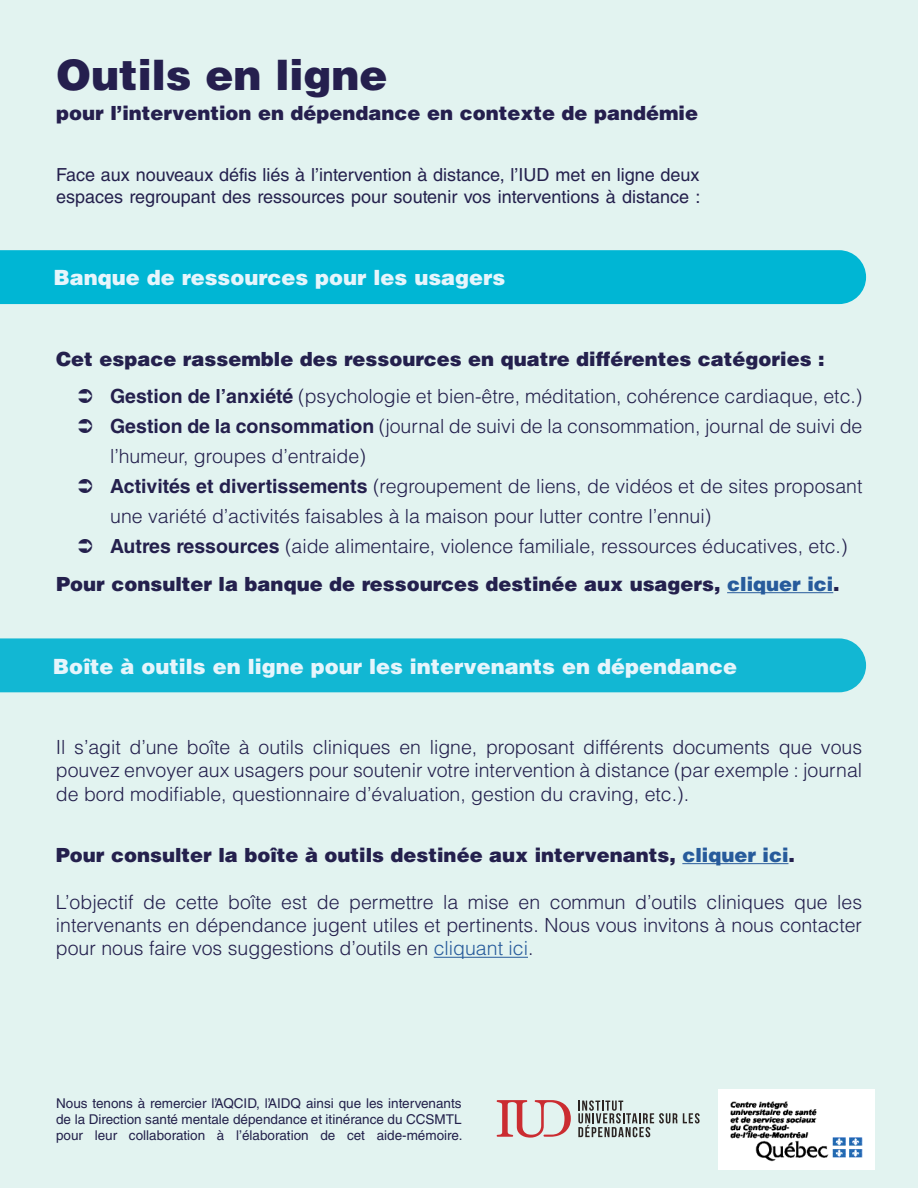
<style>
.page{position:relative;width:918px;height:1188px;background:#e2f3f0}
.page>*{position:absolute;margin:0;border:0;box-sizing:border-box;transform-origin:0 0}
.t1{font:900 42px "Helvetica LT Std";color:#251f4e}
.t2{font:900 21px "Helvetica LT Std";color:#e6f5fc}
.t3{font:300 19.5px/30px "Helvetica LT Std";color:#24204d;text-align:justify}
.t4{font:900 19.5px/37.5px "Helvetica LT Std";color:#24204d}
.t5{font:900 19.5px "Helvetica LT Std";color:#251f4e}
.t6{font:18px/21.6px "Helvetica LT Std";color:#24204d}
.t7{font:13.5px/16.2px "Helvetica LT Std";color:#23214b;text-align:justify}
.s1{font-weight:700}
.s2{font-weight:300}
.s3{color:#275b9b}
</style>
<div class="page">
<div style="left:0;top:250px;width:866px;height:54px;background:#00b6d4"></div>
<hr style="left:727px;top:592px;width:106px;height:1px;background:#275b9b">
<hr style="left:682px;top:863px;width:107px;height:1px;background:#275b9b">
<hr style="left:434px;top:957px;width:94px;height:1px;background:#275b9b">
<svg style="left:497px;top:1100px;width:74px;height:38px;background:#dab4b3"></svg>
<svg style="left:578px;top:1100px;width:122px;height:37px;background:#b5c1be"></svg>
<img style="left:719px;top:1090px;width:156px;height:80px">
<div style="left:0;top:638px;width:866px;height:54px;background:#12b7d3"></div>
<svg style="left:78px;top:389px;width:14px;height:14px"></svg>
<svg style="left:78px;top:419px;width:14px;height:14px"></svg>
<svg style="left:78px;top:479px;width:14px;height:14px"></svg>
<svg style="left:78px;top:539px;width:14px;height:14px"></svg>
<h1 class="t1" style="left:56px;top:48px;width:333px">Outils en ligne</h1>
<p class="t5" style="left:56px;top:101px;width:643px">pour l’intervention en dépendance en contexte de pandémie</p>
<p class="t6" style="left:56px;top:164px;width:646px">Face aux nouveaux défis liés à l’intervention à distance, l’IUD met en ligne deux espaces regroupant des ressources pour soutenir vos interventions à distance :</p>
<p class="t2" style="left:54px;top:263px;width:453px">Banque de ressources pour les usagers</p>
<p class="t4" style="left:110px;top:340px;width:754px;text-indent:-54px">Cet espace rassemble des ressources en quatre différentes catégories :<br><span class="s1">Gestion de l’anxiété</span> <span class="s2">(psychologie et bien-être, méditation, cohérence cardiaque, etc.)</span></p>
<p class="t3" style="left:110px;top:411px;width:754px;text-align:left"><span class="s1">Gestion de la consommation</span> (journal de suivi de la consommation, journal de suivi de l’humeur, groupes d’entraide)<br><span class="s1">Activités et divertissements</span> (regroupement de liens, de vidéos et de sites proposant une variété d’activités faisables à la maison pour lutter contre l’ennui)<br><span class="s1">Autres ressources</span> (aide alimentaire, violence familiale, ressources éducatives, etc.)</p>
<p class="t4" style="left:56px;top:565px;width:785px">Pour consulter la banque de ressources destinée aux usagers, <span class="s3">cliquer ici</span>.</p>
<p class="t2" style="left:53px;top:653px;width:686px">Boîte à outils en ligne pour les intervenants en dépendance</p>
<p class="t3" style="left:56px;top:735px;width:808px;line-height:23.4px">Il s’agit d’une boîte à outils cliniques en ligne, proposant différents documents que vous pouvez envoyer aux usagers pour soutenir votre intervention à distance (par exemple : journal de bord modifiable, questionnaire d’évaluation, gestion du craving, etc.).</p>
<p class="t4" style="left:56px;top:836px;width:741px">Pour consulter la boîte à outils destinée aux intervenants, <span class="s3">cliquer ici</span>.</p>
<p class="t3" style="left:56px;top:890px;width:808px;line-height:23.4px">L’objectif de cette boîte est de permettre la mise en commun d’outils cliniques que les intervenants en dépendance jugent utiles et pertinents. Nous vous invitons à nous contacter pour nous faire vos suggestions d’outils en <span class="s3">cliquant ici</span>.</p>
<p class="t7" style="left:56px;top:1095px;width:408px">Nous tenons à remercier l’AQCID, l’AIDQ ainsi que les intervenants de la Direction santé mentale dépendance et itinérance du CCSMTL pour leur collaboration à l’élaboration de cet aide-mémoire.</p>
</div>
